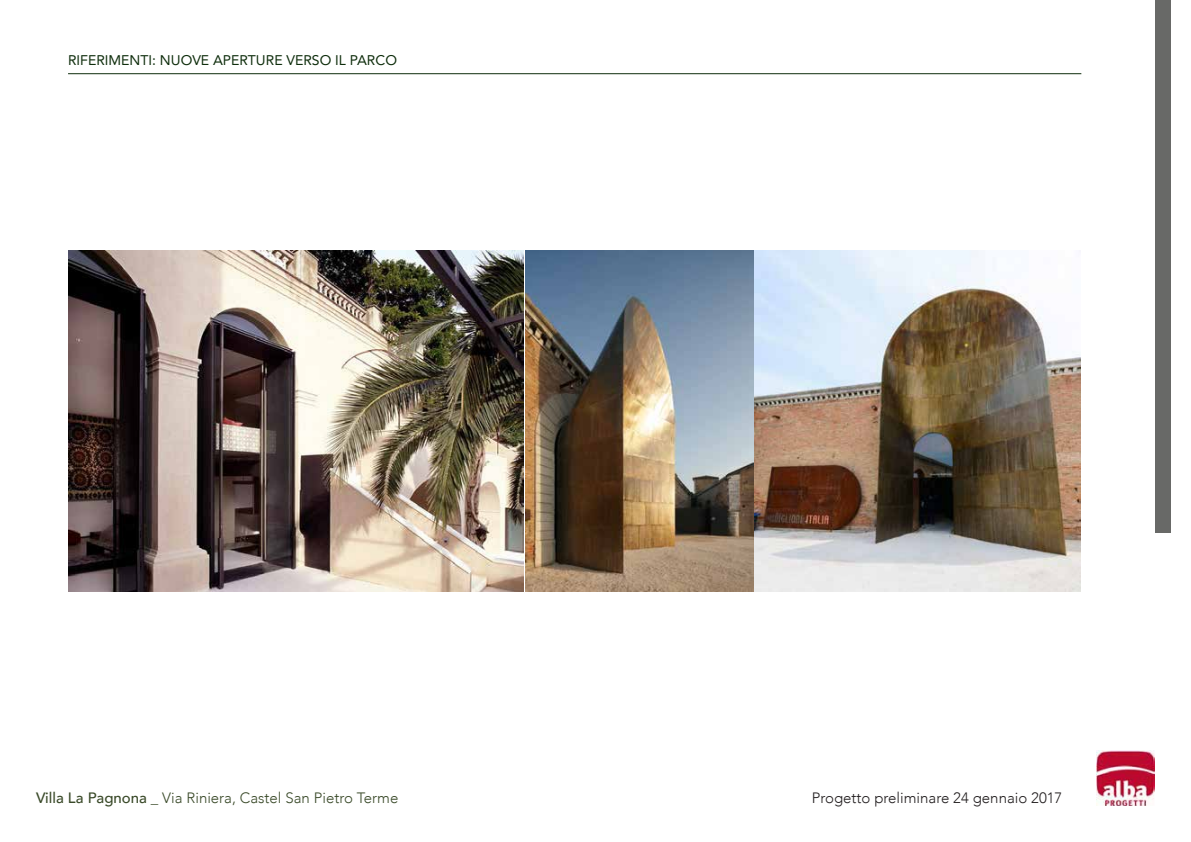
<style>
.page{position:relative;width:1191px;height:842px;background:#fff}
.page>*{position:absolute;margin:0;border:0;box-sizing:border-box;transform-origin:0 0}
.t1{font:300 15px "Avenir";color:#3a4a29}
.t2{font:300 15px "Avenir";color:#231f20}
.t3{font:14px "Avenir";color:#0f2e0d}
.s1{font-weight:500}
</style>
<div class="page">
<img style="left:68px;top:250px;width:455px;height:341px">
<img style="left:525px;top:250px;width:228px;height:341px">
<img style="left:755px;top:250px;width:325px;height:341px">
<hr style="left:68px;top:73px;width:1013px;height:1px;background:#0f2e0d">
<div style="left:1155px;top:0;width:15px;height:533px;background:#686967"></div>
<img style="left:1096px;top:750px;width:58px;height:56px">
<p class="t3" style="left:68px;top:49px;width:330px">RIFERIMENTI: NUOVE APERTURE VERSO IL PARCO</p>
<p class="t1" style="left:36px;top:789px;width:364px"><span class="s1">Villa La Pagnona</span> _ Via Riniera, Castel San Pietro Terme</p>
<p class="t2" style="left:811px;top:789px;width:252px">Progetto preliminare 24 gennaio 2017</p>
</div>
